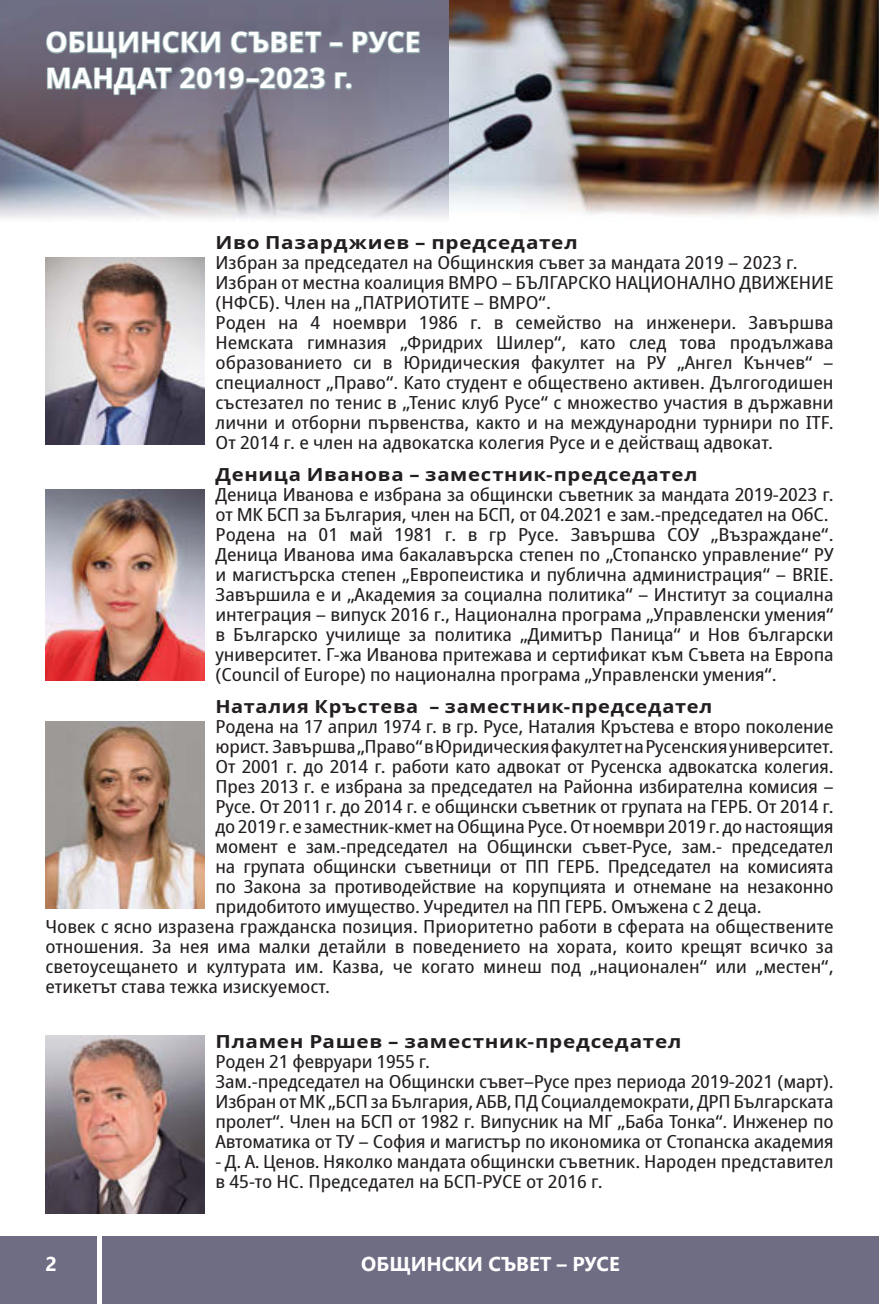
<style>
.page{position:relative;width:879px;height:1304px;background:#fff}
.page>*{position:absolute;margin:0;border:0;box-sizing:border-box;transform-origin:0 0}
.t1{font:700 28px/36px "Noto Sans";letter-spacing:.01em;color:#fff}
.t2{font:700 20px "Segoe UI";color:#fff}
.t3{font:condensed 18px/20px "Noto Sans";letter-spacing:-.005em;color:#231f20;scale:1.15 1}
.t4{font:condensed 18px "Noto Sans";letter-spacing:-.005em;color:#231f20;scale:1.14 1}
.t5{font:700 18px "Noto Sans";letter-spacing:.035em;color:#231f20;scale:1.15 1}
.t6{font:700 18px "Noto Sans";letter-spacing:.035em;color:#231f20;scale:1.11 1}
.t7{font:700 18px "Noto Sans";letter-spacing:.035em;color:#231f20;scale:1.13 1}
</style>
<div class="page">
<div style="left:0;top:1236px;width:96px;height:68px;background:#6f6d84"></div>
<div style="left:102px;top:1236px;width:777px;height:68px;background:#6f6d84"></div>
<img style="left:448px;top:0;width:431px;height:218px">
<img style="left:45px;top:258px;width:159px;height:187px">
<img style="left:45px;top:490px;width:159px;height:191px">
<img style="left:45px;top:722px;width:159px;height:187px">
<img style="left:45px;top:1036px;width:159px;height:177px">
<img style="left:0;top:0;width:448px;height:219px">
<div style="left:329px;top:42px;width:14px;height:5px;border:2px solid #96afb1"></div>
<svg style="left:351px;top:30px;width:70px;height:25px;background:#7f8895"></svg>
<svg style="left:45px;top:30px;width:282px;height:66px;background:#7a7e8c"></svg>
<svg style="left:334px;top:71px;width:20px;height:20px"></svg>
<h1 class="t1" style="left:45px;top:25px;width:377px">ОБЩИНСКИ СЪВЕТ – РУСЕ<br>МАНДАТ 2019–2023 г.</h1>
<p class="t5" style="left:215px;top:230px;width:316px">Иво Пазарджиев – председател</p>
<p class="t3" style="left:216px;top:253px;width:539px">Избран за председател на Общинския съвет за мандата 2019 – 2023 г.<br>Избран от местна коалиция ВМРО – БЪЛГАРСКО НАЦИОНАЛНО ДВИЖЕНИЕ (НФСБ). Член на „ПАТРИОТИТЕ – ВМРО“.<br>Роден на 4 ноември 1986 г. в семейство на инженери. Завършва Немската гимназия „Фридрих Шилер“, като след това продължава образованието си в Юридическия факултет на РУ „Ангел Кънчев“ – специалност „Право“. Като студент е обществено активен. Дългогодишен състезател по тенис в „Тенис клуб Русе“ с множество участия в държавни лични и отборни първенства, както и на международни турнири по ITF.<br>Oт 2014 г. е член на адвокатска колегия Русе и е действащ адвокат.</p>
<p class="t7" style="left:215px;top:462px;width:428px">Деница Иванова – заместник-председател</p>
<p class="t3" style="left:215px;top:485px;width:539px">Деница Иванова е избрана за общински съветник за мандата 2019-2023 г. от МК БСП за България, член на БСП, от 04.2021 е зам.-председател на ОбС.<br>Родена на 01 май 1981 г. в гр Русе. Завършва СОУ „Възраждане“.<br>Деница Иванова има бакалавърска степен по „Стопанско управление“ РУ и магистърска степен „Европеистика и публична администрация“ – BRIE.<br>Завършила е и „Академия за социална политика“ – Институт за социална интеграция – випуск 2016 г., Национална програма „Управленски умения“ в Българско училище за политика „Димитър Паница“ и Нов български университет. Г-жа Иванова притежава и сертификат към Съвета на Европа (Council of Europe) по национална програма „Управленски умения“.</p>
<p class="t6" style="left:215px;top:694px;width:449px">Наталия Кръстева – заместник-председател</p>
<p class="t4" style="left:215px;top:714px;width:544px">Родена на 17 април 1974 г. в гр. Русе, Наталия Кръстева е второ поколение</p>
<p class="t4" style="left:215px;top:734px;width:544px">юрист. Завършва „Право“ в Юридическия факултет на Русенския университет.</p>
<p class="t4" style="left:215px;top:754px;width:544px">От 2001 г. до 2014 г. работи като адвокат от Русенска адвокатска колегия.</p>
<p class="t4" style="left:215px;top:774px;width:544px">През 2013 г. е избрана за председател на Районна избирателна комисия –</p>
<p class="t4" style="left:215px;top:794px;width:544px">Русе. От 2011 г. до 2014 г. е общински съветник от групата на ГЕРБ. От 2014 г.</p>
<p class="t4" style="left:215px;top:814px;width:544px">до 2019 г. е заместник-кмет на Община Русе. От ноември 2019 г. до настоящия</p>
<p class="t4" style="left:215px;top:834px;width:544px">момент е зам.-председател на Общински съвет-Русе, зам.- председател</p>
<p class="t4" style="left:215px;top:854px;width:544px">на групата общински съветници от ПП ГЕРБ. Председател на комисията</p>
<p class="t4" style="left:215px;top:874px;width:544px">по Закона за противодействие на корупцията и отнемане на незаконно</p>
<p class="t4" style="left:215px;top:894px;width:481px">придобитото имущество. Учредител на ПП ГЕРБ. Омъжена с 2 деца.</p>
<p class="t3" style="left:45px;top:917px;width:687px">Човек с ясно изразена гражданска позиция. Приоритетно работи в сферата на обществените</p>
<p class="t3" style="left:45px;top:937px;width:687px">отношения. За нея има малки детайли в поведението на хората, които крещят всичко за</p>
<p class="t3" style="left:45px;top:957px;width:687px">светоусещането и културата им. Казва, че когато минеш под „национален“ или „местен“,</p>
<p class="t3" style="left:45px;top:977px;width:249px">етикетът става тежка изискуемост.</p>
<p class="t5" style="left:215px;top:1029px;width:407px">Пламен Рашев – заместник-председател</p>
<p class="t3" style="left:215px;top:1052px;width:539px">Роден 21 февруари 1955 г.<br>Зам.-председател на Общински съвет–Русе през периода 2019-2021 (март).<br>Избран от МК „БСП за България, АБВ, ПД Социалдемократи, ДРП Българската пролет“. Член на БСП от 1982 г. Випусник на МГ „Баба Тонка“. Инженер по Автоматика от ТУ – София и магистър по икономика от Стопанска академия</p>
<p class="t3" style="left:215px;top:1152px;width:539px">- Д. А. Ценов. Няколко мандата общински съветник. Народен представител в 45-то НС. Председател на БСП-РУСЕ от 2016 г.</p>
<p class="t2" style="left:45px;top:1252px;width:13px">2</p>
<p class="t2" style="left:361px;top:1245px;width:260px">ОБЩИНСКИ СЪВЕТ – РУСЕ</p>
</div>
